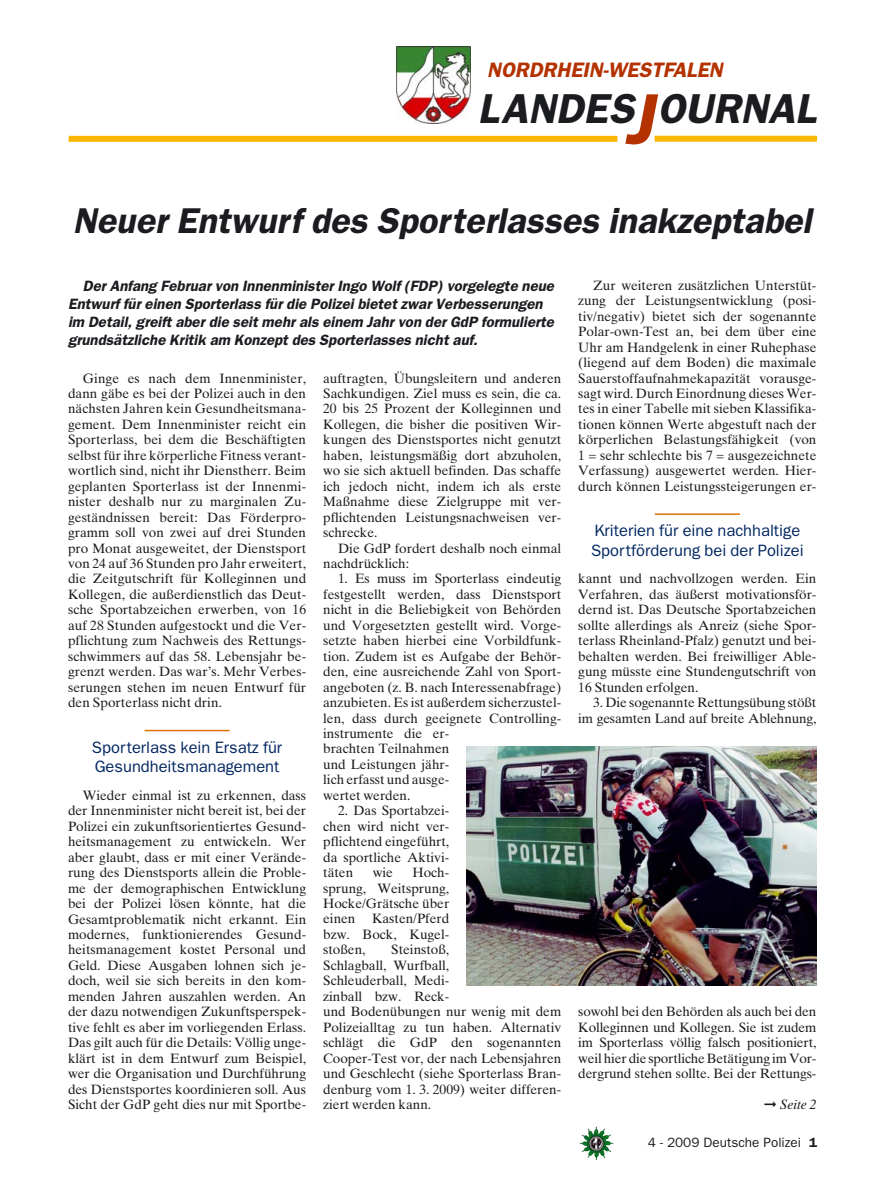
<style>
.page{position:relative;width:893px;height:1191px;background:#fff}
.page>*{position:absolute;margin:0;border:0;box-sizing:border-box;transform-origin:0 0}
.t1{font:italic 600 42px "Franklin Gothic";color:#1b1c20}
.t2{font:italic 600 36px "Franklin Gothic";color:#1b1c20}
.t3{font:italic 600 21px "Franklin Gothic";color:#b43200}
.t4{font:16.5px/19.5px "Franklin Gothic";color:#002661}
.t5{font:italic 600 15px/18px "Franklin Gothic";color:#1b1c20}
.t6{font:13.5px/15.5px "Times Ten";color:#1b1c20;text-align:justify}
.t7{font:13.5px "Franklin Gothic";color:#1b1c20}
.t8{font:italic 13.5px "Times Ten";color:#1b1c20}
.s1{font-size:72px;color:#b43200}
.s2{font-weight:600}
</style>
<div class="page">
<img style="left:582px;top:1128px;width:31px;height:32px">
<hr style="left:145px;top:730px;width:85px;height:1px;background:#de7100">
<hr style="left:655px;top:513px;width:85px;height:2px;background:#de7100">
<img style="left:396px;top:47px;width:75px;height:76px">
<div style="left:69px;top:136px;width:548px;height:6px;background:#f9b700"></div>
<div style="left:655px;top:136px;width:162px;height:6px;background:#f9b700"></div>
<img style="left:466px;top:746px;width:350px;height:239px">
<h3 class="t3" style="left:487px;top:62px;width:241px">NORDRHEIN-WESTFALEN</h3>
<h1 class="t1" style="left:478px;top:94px;width:340px">LANDES<span class="s1">J</span>OURNAL</h1>
<h2 class="t2" style="left:73px;top:208px;width:746px">Neuer Entwurf des Sporterlasses inakzeptabel</h2>
<p class="t5" style="left:68px;top:278px;width:490px;text-indent:15px">Der Anfang Februar von Innenminister Ingo Wolf (FDP) vorgelegte neue Entwurf für einen Sporterlass für die Polizei bietet zwar Verbesserungen im Detail, greift aber die seit mehr als einem Jahr von der GdP formulierte grundsätzliche Kritik am Konzept des Sporterlasses nicht auf.</p>
<p class="t6" style="left:68px;top:371px;width:240px;text-indent:15px">Ginge es nach dem Innenminister, dann gäbe es bei der Polizei auch in den nächsten Jahren kein Gesundheitsmana&shy;gement. Dem Innenminister reicht ein Sporterlass, bei dem die Beschäftigten selbst für ihre körperliche Fitness verant&shy;wortlich sind, nicht ihr Dienstherr. Beim geplanten Sporterlass ist der Innenmi - nister deshalb nur zu marginalen Zu - geständnissen bereit: Das Förderpro&shy;gramm soll von zwei auf drei Stunden pro Monat ausgeweitet, der Dienstsport von 24 auf 36 Stunden pro Jahr erweitert, die Zeitgutschrift für Kolleginnen und Kollegen, die außerdienstlich das Deut&shy;sche Sportabzeichen erwerben, von 16 auf 28 Stunden aufgestockt und die Ver&shy;pflichtung zum Nachweis des Rettungs&shy;schwimmers auf das 58. Lebensjahr be&shy;grenzt werden. Das war’s. Mehr Verbes&shy;serungen stehen im neuen Entwurf für den Sporterlass nicht drin.</p>
<p class="t4" style="left:92px;top:738px;width:192px">Sporterlass kein Ersatz für<br>Gesundheitsmanagement</p>
<p class="t6" style="left:68px;top:789px;width:240px;text-indent:15px">Wieder einmal ist zu erkennen, dass der Innenminister nicht bereit ist, bei der Polizei ein zukunftsorientiertes Gesund&shy;heitsmanagement zu entwickeln. Wer aber glaubt, dass er mit einer Verände&shy;rung des Dienstsports allein die Proble&shy;me der demographischen Entwicklung bei der Polizei lösen könnte, hat die Gesamtproblematik nicht erkannt. Ein modernes, funktionierendes Gesund&shy;heitsmanagement kostet Personal und Geld. Diese Ausgaben lohnen sich je&shy;doch, weil sie sich bereits in den kom&shy;menden Jahren auszahlen werden. An der dazu notwendigen Zukunftsperspek&shy;tive fehlt es aber im vorliegenden Erlass.<br>Das gilt auch für die Details: Völlig unge&shy;klärt ist in dem Entwurf zum Beispiel, wer die Organisation und Durchführung des Dienstsportes koordinieren soll. Aus Sicht der GdP geht dies nur mit Sportbe-</p>
<p class="t6" style="left:323px;top:371px;width:240px">auftragten, Übungsleitern und anderen Sachkundigen. Ziel muss es sein, die ca.<br>20 bis 25 Prozent der Kolleginnen und Kollegen, die bisher die positiven Wir&shy;kungen des Dienstsportes nicht genutzt haben, leistungsmäßig dort abzuholen, wo sie sich aktuell befinden. Das schaffe ich jedoch nicht, indem ich als erste Maßnahme diese Zielgruppe mit ver&shy;pflichtenden Leis tungsnachweisen ver&shy;schrecke.</p>
<p class="t6" style="left:323px;top:541px;width:240px;text-indent:15px">Die GdP fordert deshalb noch einmal nachdrücklich:</p>
<p class="t6" style="left:323px;top:572px;width:240px;text-align:left;text-indent:15px">1. Es muss im Sport erlass eindeutig festgestellt werden, dass Dienstsport nicht in die Beliebigkeit von Behörden und Vorgesetzten gestellt wird. Vorge&shy;setzte haben hierbei eine Vorbildfunk - tion. Zudem ist es Aufgabe der Behör&shy;den, eine ausreichende Zahl von Sport&shy;angeboten (z. B. nach Interessenabfrage) anzubieten. Es ist außerdem sicherzustel&shy;len, dass durch geeignete Controlling - instrumente die er-<br>brachten Teilnahmen<br>und Leistungen jähr-<br>lich erfasst und ausge-<br>wertet werden.</p>
<p class="t6" style="left:323px;top:804px;width:128px;text-indent:15px">2. Das Sportabzei&shy;chen wird nicht ver&shy;pflichtend eingeführt, da sportliche Aktivi&shy;täten</p>
<p class="t6" style="left:323px;top:866px;width:128px;text-indent:89px">Hoch&shy;sprung, Weitsprung, Hocke/Grätsche über einen Kasten/Pferd bzw. Bock, Kugel - stoßen,</p>
<p class="t6" style="left:373px;top:866px;width:22px">wie</p>
<p class="t6" style="left:323px;top:943px;width:240px;text-align:left;text-indent:68px">Steinstoß,<br>Schlagball, Wurfball,<br>Schleuderball, Medi-<br>zinball bzw. Reck-<br>und Bodenübungen nur wenig mit dem<br>Polizeialltag zu tun haben. Alternativ schlägt die GdP den sogenannten<br>Cooper-Test vor, der nach Lebensjahren und Geschlecht (siehe Sport erlass Bran&shy;denburg vom 1. 3. 2009) weiter differen&shy;ziert werden kann.</p>
<p class="t6" style="left:578px;top:279px;width:240px;text-indent:15px">Zur weiteren zusätzlichen Unterstüt&shy;zung der Leistungsentwicklung (posi&shy;tiv/negativ) bietet sich der sogenannte Polar-own-Test an, bei dem über eine Uhr am Handgelenk in einer Ruhephase (liegend auf dem Boden) die maximale Sauerstoffaufnahmekapazität vorausge&shy;sagt wird. Durch Einordnung dieses Wer&shy;tes in einer Tabelle mit sieben Klassifika&shy;tionen können Werte abgestuft nach der körperlichen Belastungsfähigkeit (von 1 = sehr schlechte bis 7 = ausgezeichnete Verfassung) ausgewertet werden. Hier&shy;durch können Leistungssteigerungen er-</p>
<p class="t4" style="left:591px;top:522px;width:214px">Kriterien für eine nachhaltige<br>Sportförderung bei der Polizei</p>
<p class="t6" style="left:578px;top:572px;width:240px">kannt und nachvollzogen werden. Ein Verfahren, das äußerst motivationsför&shy;dernd ist. Das Deutsche Sportabzeichen sollte allerdings als Anreiz (siehe Spor&shy;terlass Rheinland-Pfalz) genutzt und bei&shy;behalten werden. Bei freiwilliger Able&shy;gung müsste eine Stundengutschrift von 16 Stunden erfolgen.</p>
<p class="t6" style="left:578px;top:696px;width:240px;text-align:right">3. Die sogenannte Rettungsübung stößt im gesamten Land auf breite Ablehnung,</p>
<p class="t6" style="left:578px;top:1005px;width:240px">sowohl bei den Behörden als auch bei den Kolleginnen und Kollegen. Sie ist zudem im Sporterlass völlig falsch positioniert, weil hier die sportliche Betätigung im Vor&shy;dergrund stehen sollte. Bei der Rettungs-</p>
<p class="t8" style="left:764px;top:1099px;width:54px">➞ Seite 2</p>
<p class="t7" style="left:648px;top:1138px;width:171px">4 - 2009 Deutsche Polizei <span class="s2">1</span></p>
</div>
